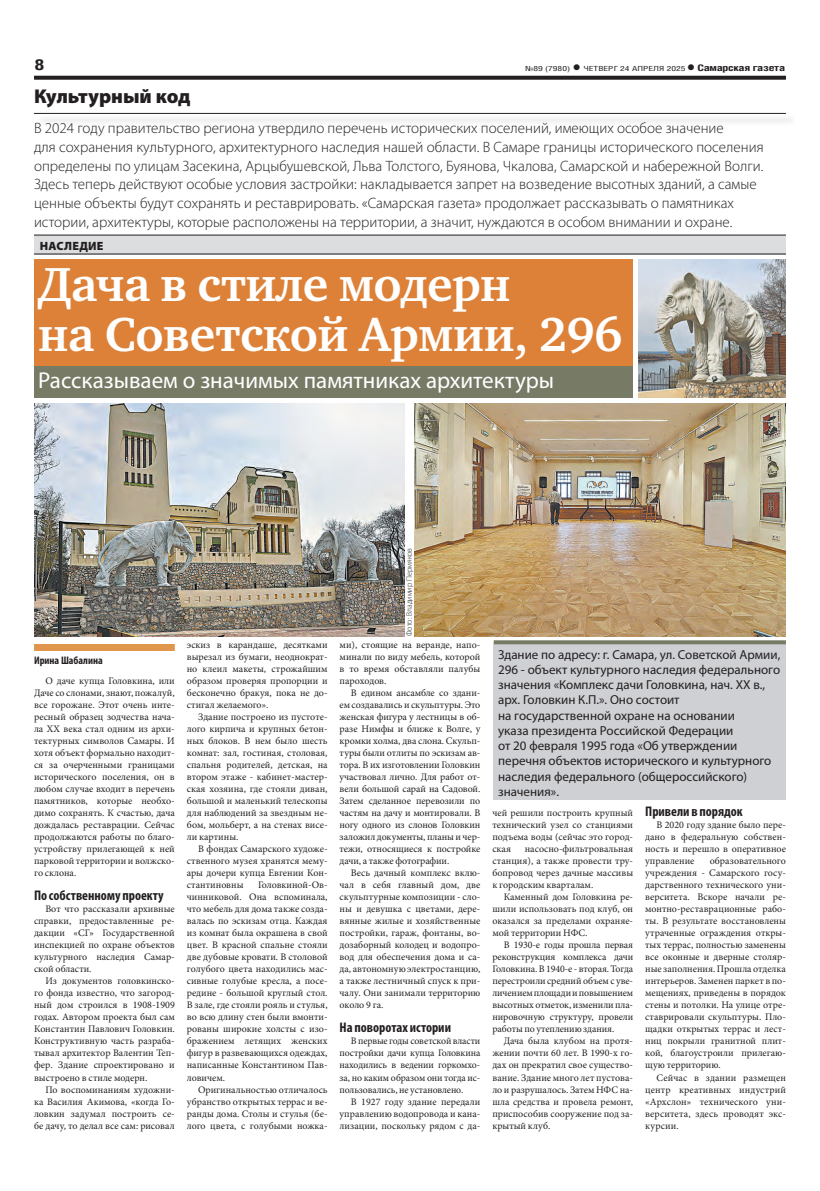
<style>
.page{position:relative;width:820px;height:1191px;background:#fff}
.page>*{position:absolute;margin:0;border:0;box-sizing:border-box;transform-origin:0 0}
.заголовок{font:700 49px/50px "Charter C";letter-spacing:-.01em;color:#fff}
.подзаголовок__копия{font:23px "Myriad Pro";color:#fff}
.рубрика{font:900 20px "Myriad Pro";color:#231f20}
.подзаголовок__копия-2{font:300 15px/18.7px "Myriad Pro";color:#231f20}
.t1{font:700 15px "Helios Cond";color:#231f20;scale:1.4 1}
.ЗАГ_в_ТЕКСТЕ__копия{font:700 condensed 14px "Myriad Pro";color:#231f20}
.допблок_текст{font:13px/15.3px "Myriad Pro";color:#231f20}
.надзаголовок{font:900 12px "Myriad Pro";letter-spacing:.02em;color:#231f20}
.АВТОР_цвет{font:700 condensed 11px "Myriad Pro";color:#231f20}
.ОСНОВНОЙ__копия__12{font:10px/12px "Minion Pro";color:#231f20;text-align:justify}
.t2{font:700 9px "Helios Cond";letter-spacing:-.02em;color:#231f20;scale:1.4 1}
.фото_подпись{font:300 8px "Myriad Pro";color:#231f20}
.t3{font:7px "Helios Cond";color:#231f20;scale:1.4 1}
.s1{font-weight:700;font-size:16px}
.s2{font-size:16px}
</style>
<div class="page">
<svg style="left:34px;top:76px;width:751px;height:4px;background:#322f2f"></svg>
<div style="left:34px;top:644px;width:141px;height:7px;background:#e0974d"></div>
<div style="left:37px;top:115px;width:760px;height:11px;background:#f6f6f6"></div>
<hr style="left:34px;top:113px;width:751px;height:1px;background:#231f20">
<div style="left:34px;top:235px;width:751px;height:20px;background:#dcdddf"></div>
<hr style="left:34px;top:235px;width:751px;height:1px;background:#231f20">
<hr style="left:34px;top:254px;width:751px;height:1px;background:#231f20">
<div style="left:34px;top:259px;width:598px;height:108px;background:#de8138"></div>
<div style="left:34px;top:367px;width:598px;height:31px;background:#777a65"></div>
<img style="left:34px;top:403px;width:371px;height:233px">
<div style="left:493px;top:644px;width:292px;height:156px;background:#ced0d3"></div>
<svg style="left:493px;top:640px;width:292px;height:4px"></svg>
<img style="left:414px;top:403px;width:371px;height:233px">
<img style="left:638px;top:259px;width:147px;height:139px">
<p class="t1" style="left:34px;top:55px;width:9px">8</p>
<p class="t3" style="left:525px;top:64px;width:116px">№89 (7980) <span class="s1">•</span> ЧЕТВЕРГ 24 АПРЕЛЯ 2025</p>
<p class="t2" style="left:686px;top:62px;width:72px"><span class="s2">•</span> Самарская газета</p>
<p class="рубрика" style="left:34px;top:85px;width:158px">Культурный код</p>
<p class="подзаголовок__копия-2" style="left:34px;top:119px;width:730px">В 2024 году правительство региона утвердило перечень исторических поселений, имеющих особое значение<br>для сохранения культурного, архитектурного наследия нашей области. В Самаре границы исторического поселения определены по улицам Засекина, Арцыбушевской, Льва Толстого, Буянова, Чкалова, Самарской и набережной Волги.<br>Здесь теперь действуют особые условия застройки: накладывается запрет на возведение высотных зданий, а самые ценные объекты будут сохранять и реставрировать. «Самарская газета» продолжает рассказывать о памятниках истории, архитектуры, которые расположены на территории, а значит, нуждаются в особом внимании и охране.</p>
<p class="надзаголовок" style="left:40px;top:239px;width:65px">НАСЛЕДИЕ</p>
<p class="заголовок" style="left:38px;top:260px;width:585px">Дача в стиле модерн<br>на Советской Армии, 296</p>
<p class="подзаголовок__копия" style="left:38px;top:366px;width:517px">Рассказываем о значимых памятниках архитектуры</p>
<p class="АВТОР_цвет" style="left:34px;top:654px;width:70px">Ирина Шабалина</p>
<p class="ОСНОВНОЙ__копия__12" style="left:34px;top:675px;width:142px;text-indent:11px">О даче купца Головкина, или Даче со слонами, знают, пожалуй, все горожане. Этот очень инте&shy;ресный образец зодчества нача&shy;ла XX века стал одним из архи&shy;тектурных символов Самары. И хотя объект формально находит&shy;ся за очерченными границами исторического поселения, он в любом случае входит в перечень памятников, которые необхо&shy;димо сохранять. К счастью, дача дождалась реставрации. Сейчас продолжаются работы по благо&shy;устройству прилегающей к ней парковой территории и волжско&shy;го склона.</p>
<p class="ЗАГ_в_ТЕКСТЕ__копия" style="left:34px;top:887px;width:131px">По собственному проекту</p>
<p class="ОСНОВНОЙ__копия__12" style="left:34px;top:903px;width:142px;text-indent:11px">Вот что рассказали архивные справки, предоставленные ре&shy;дакции «СГ» Государственной инспекцией по охране объектов культурного наследия Самар&shy;ской области.</p>
<p class="ОСНОВНОЙ__копия__12" style="left:34px;top:975px;width:142px;text-indent:11px">Из документов головкинско&shy;го фонда известно, что загород&shy;ный дом строился в 1908-1909 годах. Автором проекта был сам Константин Павлович Головкин.<br>Конструктивную часть разраба&shy;тывал архитектор Валентин Теп&shy;фер. Здание спроектировано и выстроено в стиле модерн.</p>
<p class="ОСНОВНОЙ__копия__12" style="left:34px;top:1083px;width:142px;text-indent:11px">По воспоминаниям художни&shy;ка Василия Акимова, «когда Го&shy;ловкин задумал построить се&shy;бе дачу, то делал все сам: рисовал</p>
<p class="ОСНОВНОЙ__копия__12" style="left:187px;top:639px;width:142px">эскиз в карандаше, десятками вырезал из бумаги, неоднократ&shy;но клеил макеты, строжайшим образом проверяя пропорции и бесконечно бракуя, пока не до&shy;стигал желаемого».</p>
<p class="ОСНОВНОЙ__копия__12" style="left:187px;top:711px;width:142px;text-indent:11px">Здание построено из пустоте&shy;лого кирпича и крупных бетон&shy;ных блоков. В нем было шесть комнат: зал, гостиная, столовая, спальня родителей, детская, на втором этаже - кабинет-мастер&shy;ская хозяина, где стояли диван, большой и маленький телескопы для наблюдений за звездным не&shy;бом, мольберт, а на стенах висе&shy;ли картины.</p>
<p class="ОСНОВНОЙ__копия__12" style="left:187px;top:843px;width:142px;text-indent:11px">В фондах Самарского художе&shy;ственного музея хранятся мему&shy;ары дочери купца Евгении Кон&shy;стантиновны</p>
<p class="ОСНОВНОЙ__копия__12" style="left:187px;top:879px;width:142px;text-indent:71px">Головкиной-Ов&shy;чинниковой. Она вспоминала, что мебель для дома также созда&shy;валась по эскизам отца. Каждая из комнат была окрашена в свой цвет. В красной спальне стояли две дубовые кровати. В столовой голубого цвета находились мас&shy;сивные голубые кресла, а посе&shy;редине - большой круглый стол.<br>В зале, где стояли рояль и стулья, во всю длину стен были вмонти&shy;рованы широкие холсты с изо&shy;бражением летящих женских фигур в развевающихся одеждах, написанные Константином Пав&shy;ловичем.</p>
<p class="ОСНОВНОЙ__копия__12" style="left:187px;top:1083px;width:142px;text-indent:11px">Оригинальностью отличалось убранство открытых террас и ве&shy;ранды дома. Столы и стулья (бе&shy;лого цвета, с голубыми ножка-</p>
<p class="фото_подпись" style="left:404px;top:636px;width:90px;rotate:-90deg">Фото: Владимир Пермяков</p>
<p class="ОСНОВНОЙ__копия__12" style="left:339px;top:639px;width:142px">ми), стоящие на веранде, напо&shy;минали по виду мебель, которой в то время обставляли палубы пароходов.</p>
<p class="ОСНОВНОЙ__копия__12" style="left:339px;top:687px;width:142px;text-indent:11px">В едином ансамбле со здани&shy;ем создавались и скульптуры. Это женская фигура у лестницы в об&shy;разе Нимфы и ближе к Волге, у кромки холма, два слона. Скульп&shy;туры были отлиты по эскизам ав&shy;тора. В их изготовлении Головкин участвовал лично. Для работ от&shy;вели большой сарай на Садовой.<br>Затем сделанное перевозили по частям на дачу и монтировали. В ногу одного из слонов Головкин заложил документы, планы и чер&shy;тежи, относящиеся к постройке дачи, а также фотографии.</p>
<p class="ОСНОВНОЙ__копия__12" style="left:339px;top:867px;width:142px;text-indent:11px">Весь дачный комплекс вклю&shy;чал в себя главный дом, две скульптурные композиции - сло&shy;ны и девушка с цветами, дере&shy;вянные жилые и хозяйственные постройки, гараж, фонтаны, во&shy;дозаборный колодец и водопро&shy;вод для обеспечения дома и са&shy;да, автономную электростанцию, а также лестничный спуск к при&shy;чалу. Они занимали территорию около 9 га.</p>
<p class="ЗАГ_в_ТЕКСТЕ__копия" style="left:339px;top:1019px;width:113px">На поворотах истории</p>
<p class="ОСНОВНОЙ__копия__12" style="left:339px;top:1035px;width:142px;text-indent:11px">В первые годы советской власти постройки дачи купца Головкина находились в ведении горкомхо&shy;за, но каким образом они тогда ис&shy;пользовались, не установлено.</p>
<p class="ОСНОВНОЙ__копия__12" style="left:339px;top:1095px;width:142px;text-indent:11px">В 1927 году здание передали управлению водопровода и кана&shy;лизации, поскольку рядом с да-</p>
<p class="допблок_текст" style="left:498px;top:646px;width:283px">Здание по адресу: г. Самара, ул. Советской Армии, 296 - объект культурного наследия федерального значения «Комплекс дачи Головкина, нач. ХХ в., арх. Головкин К.П.». Оно состоит<br>на государственной охране на основании<br>указа президента Российской Федерации<br>от 20 февраля 1995 года «Об утверждении перечня объектов исторического и культурного наследия федерального (общероссийского) значения».</p>
<p class="ОСНОВНОЙ__копия__12" style="left:492px;top:807px;width:142px">чей решили построить крупный технический узел со станциями подъема воды (сейчас это город&shy;ская</p>
<p class="ОСНОВНОЙ__копия__12" style="left:492px;top:843px;width:142px;text-indent:32px">насосно-фильтровальная станция), а также провести тру&shy;бопровод через дачные массивы к городским кварталам.</p>
<p class="ОСНОВНОЙ__копия__12" style="left:492px;top:891px;width:142px;text-indent:11px">Каменный дом Головкина ре&shy;шили использовать под клуб, он оказался за пределами охраняе&shy;мой территории НФС.</p>
<p class="ОСНОВНОЙ__копия__12" style="left:492px;top:939px;width:142px;text-indent:11px">В 1930-е годы прошла первая реконструкция комплекса дачи Головкина. В 1940-е - вторая. Тогда перестроили средний объем с уве&shy;личением площади и повышением высотных отметок, изменили пла&shy;нировочную структуру, провели работы по утеплению здания.</p>
<p class="ОСНОВНОЙ__копия__12" style="left:492px;top:1035px;width:142px;text-indent:11px">Дача была клубом на протя&shy;жении почти 60 лет. В 1990-х го&shy;дах он прекратил свое существо&shy;вание. Здание много лет пустова&shy;ло и разрушалось. Затем НФС на&shy;шла средства и провела ремонт, приспособив сооружение под за&shy;крытый клуб.</p>
<p class="ЗАГ_в_ТЕКСТЕ__копия" style="left:645px;top:803px;width:99px">Привели в порядок</p>
<p class="ОСНОВНОЙ__копия__12" style="left:645px;top:819px;width:142px;text-indent:11px">В 2020 году здание было пере&shy;дано в федеральную собствен&shy;ность и перешло в оперативное управление</p>
<p class="ОСНОВНОЙ__копия__12" style="left:645px;top:855px;width:142px;text-indent:64px">образовательного учреждения - Самарского госу&shy;дарственного технического уни&shy;верситета. Вскоре начали ре&shy;монтно-реставрационные рабо&shy;ты. В результате восстановлены утраченные ограждения откры&shy;тых террас, полностью заменены все оконные и дверные столяр&shy;ные заполнения. Прошла отделка интерьеров. Заменен паркет в по&shy;мещениях, приведены в порядок стены и потолки. На улице отре&shy;ставрировали скульптуры. Пло&shy;щадки открытых террас и лест&shy;ниц покрыли гранитной плит&shy;кой, благоустроили прилегаю&shy;щую территорию.</p>
<p class="ОСНОВНОЙ__копия__12" style="left:645px;top:1071px;width:142px;text-indent:11px">Сейчас в здании размещен центр креативных индустрий «Архслон» технического уни&shy;верситета, здесь проводят экс&shy;курсии.</p>
</div>
